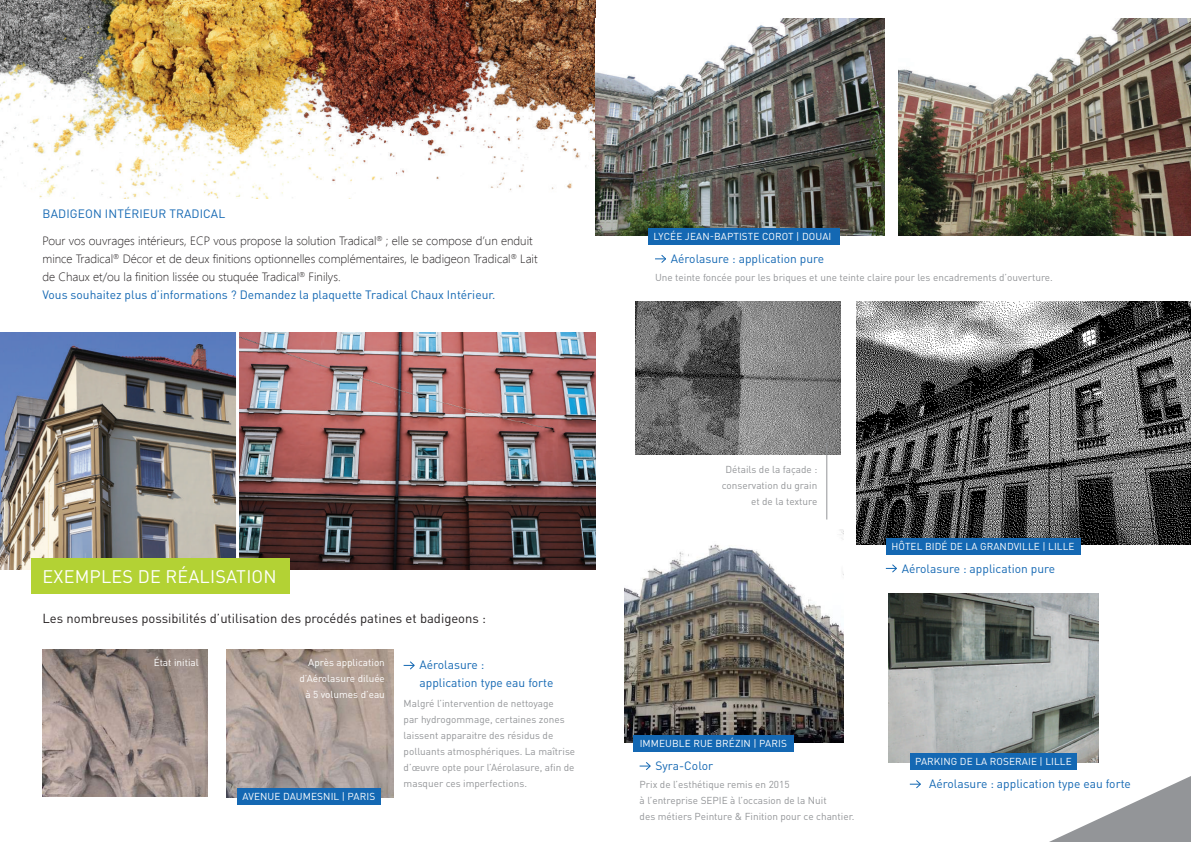
<style>
.page{position:relative;width:1191px;height:842px;background:#fff}
.page>*{position:absolute;margin:0;border:0;box-sizing:border-box;transform-origin:0 0}
.t1{font:18px "DINOT";letter-spacing:.01em;color:#fff}
.t2{font:13px "DINOT";color:#231f20}
.t3{font:12px/18px "DINOT";color:#1468b3}
.t4{font:300 12px/18px "Segoe UI";color:#231f20}
.t5{font:10px/16px "DINOT";color:#939598}
.t6{font:10px/16px "DINOT";letter-spacing:.01em;color:#fff;text-align:right}
</style>
<div class="page">
<img style="left:0;top:0;width:595px;height:198px">
<img style="left:0;top:333px;width:595px;height:236px">
<hr style="left:236px;top:329px;width:3px;height:244px;background:#fff">
<img style="left:856px;top:302px;width:334px;height:243px">
<img style="left:636px;top:302px;width:204px;height:153px">
<div style="left:886px;top:538px;width:194px;height:16px;background:#1468b3"></div>
<img style="left:898px;top:19px;width:292px;height:216px">
<img style="left:595px;top:19px;width:289px;height:216px">
<svg style="left:886px;top:564px;width:11px;height:9px"></svg>
<hr style="left:826px;top:443px;width:1px;height:76px;background:#939598">
<img style="left:625px;top:530px;width:218px;height:212px">
<div style="left:647px;top:228px;width:192px;height:16px;background:#1468b3"></div>
<svg style="left:655px;top:255px;width:11px;height:8px"></svg>
<div style="left:634px;top:735px;width:160px;height:16px;background:#1468b3"></div>
<svg style="left:639px;top:762px;width:12px;height:8px"></svg>
<img style="left:888px;top:594px;width:210px;height:169px">
<div style="left:909px;top:753px;width:167px;height:17px;background:#1468b3"></div>
<svg style="left:909px;top:780px;width:12px;height:9px"></svg>
<div style="left:31px;top:558px;width:258px;height:36px;background:#b3d234"></div>
<img style="left:43px;top:650px;width:164px;height:146px">
<img style="left:227px;top:650px;width:166px;height:147px">
<div style="left:237px;top:788px;width:143px;height:17px;background:#1468b3"></div>
<svg style="left:403px;top:661px;width:12px;height:9px"></svg>
<svg style="left:1049px;top:776px;width:142px;height:66px"></svg>
<p class="t3" style="left:43px;top:204px;width:184px">BADIGEON INTÉRIEUR TRADICAL</p>
<p class="t4" style="left:43px;top:232px;width:496px">Pour vos ouvrages intérieurs, ECP vous propose la solution Tradical<sup>®</sup> ; elle se compose d’un enduit mince Tradical<sup>®</sup> Décor et de deux finitions optionnelles complémentaires, le badigeon Tradical<sup>®</sup> Lait de Chaux et/ou la finition lissée ou stuquée Tradical<sup>®</sup> Finilys.</p>
<p class="t3" style="left:43px;top:286px;width:454px">Vous souhaitez plus d’informations ? Demandez la plaquette Tradical Chaux Intérieur.</p>
<h1 class="t1" style="left:43px;top:564px;width:235px">EXEMPLES DE RÉALISATION</h1>
<h2 class="t2" style="left:43px;top:610px;width:445px">Les nombreuses possibilités d’utilisation des procédés patines et badigeons :</h2>
<p class="t6" style="left:154px;top:654px;width:47px">État initial</p>
<p class="t6" style="left:299px;top:654px;width:87px">Après application d’Aérolasure diluée à 5 volumes d’eau</p>
<p class="t6" style="left:242px;top:788px;width:134px">AVENUE DAUMESNIL | PARIS</p>
<p class="t3" style="left:419px;top:656px;width:135px">Aérolasure :<br>application type eau forte</p>
<p class="t5" style="left:403px;top:695px;width:173px">Malgré l’intervention de nettoyage<br>par hydrogommage, certaines zones laissent apparaitre des résidus de polluants atmosphériques. La maîtrise d’œuvre opte pour l’Aérolasure, afin de masquer ces imperfections.</p>
<p class="t6" style="left:653px;top:228px;width:179px">LYCÉE JEAN-BAPTISTE COROT | DOUAI</p>
<p class="t3" style="left:671px;top:249px;width:155px">Aérolasure : application pure</p>
<p class="t5" style="left:655px;top:269px;width:399px">Une teinte foncée pour les briques et une teinte claire pour les encadrements d’ouverture.</p>
<p class="t5" style="left:722px;top:461px;width:97px;text-align:right">Détails de la façade : conservation du grain et de la texture</p>
<p class="t6" style="left:891px;top:538px;width:184px">HÔTEL BIDÉ DE LA GRANDVILLE | LILLE</p>
<p class="t3" style="left:901px;top:559px;width:155px">Aérolasure : application pure</p>
<p class="t6" style="left:639px;top:735px;width:149px">IMMEUBLE RUE BRÉZIN | PARIS</p>
<p class="t3" style="left:655px;top:756px;width:59px">Syra-Color</p>
<p class="t6" style="left:915px;top:753px;width:158px">PARKING DE LA ROSERAIE | LILLE</p>
<p class="t3" style="left:929px;top:774px;width:203px">Aérolasure : application type eau forte</p>
<p class="t5" style="left:639px;top:776px;width:216px">Prix de l’esthétique remis en 2015<br>à l’entreprise SEPIE à l’occasion de la Nuit<br>des métiers Peinture &amp; Finition pour ce chantier.</p>
</div>
